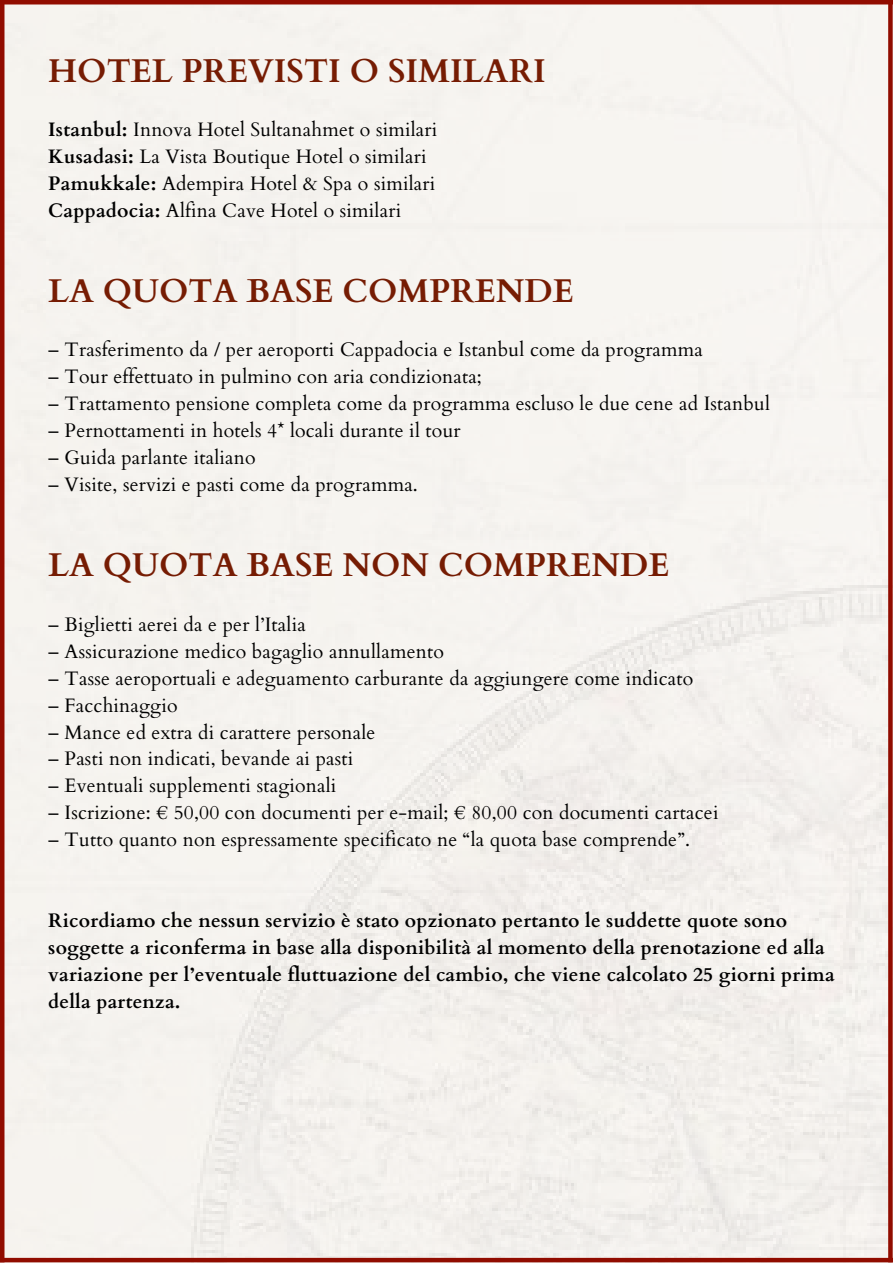
<style>
.page{position:relative;width:893px;height:1264px;background:#fff}
.page>*{position:absolute;margin:0;border:0;box-sizing:border-box;transform-origin:0 0}
.t1{font:700 33px "Cardo";color:#761c03}
.t2{font:19.5px/27px "Cardo";letter-spacing:.01em;color:#000}
.t3{font:700 19.5px/27px "Cardo";letter-spacing:.01em;color:#000}
.s1{font-weight:700}
</style>
<div class="page">
<div style="left:4px;top:4px;width:884px;height:1253px;background:#f5f3ef"></div>
<svg style="left:888px;top:4px;width:4px;height:1253px;background:#95160b"></svg>
<hr style="left:0;top:0;width:4px;height:1262px;background:#910c00">
<div style="left:0;top:1257px;width:892px;height:5px;background:#910c00"></div>
<hr style="left:0;top:0;width:892px;height:4px;background:#910c00">
<h1 class="t1" style="left:48px;top:49px;width:499px">HOTEL PREVISTI O SIMILARI</h1>
<p class="t2" style="left:48px;top:117px;width:390px"><span class="s1">Istanbul:</span> Innova Hotel Sultanahmet o similari <span class="s1">Kusadasi:</span> La Vista Boutique Hotel o similari <span class="s1">Pamukkale:</span> Adempira Hotel &amp; Spa o similari <span class="s1">Cappadocia:</span> Alfina Cave Hotel o similari</p>
<h1 class="t1" style="left:48px;top:269px;width:527px">LA QUOTA BASE COMPRENDE</h1>
<p class="t2" style="left:48px;top:337px;width:656px">– Trasferimento da / per aeroporti Cappadocia e Istanbul come da programma</p>
<p class="t2" style="left:48px;top:364px;width:435px">– Tour effettuato in pulmino con aria condizionata;</p>
<p class="t2" style="left:48px;top:391px;width:723px">– Trattamento pensione completa come da programma escluso le due cene ad Istanbul</p>
<p class="t2" style="left:48px;top:418px;width:414px">– Pernottamenti in hotels 4* locali durante il tour</p>
<p class="t2" style="left:48px;top:445px;width:209px">– Guida parlante italiano</p>
<p class="t2" style="left:48px;top:472px;width:371px">– Visite, servizi e pasti come da programma.</p>
<h1 class="t1" style="left:48px;top:543px;width:622px">LA QUOTA BASE NON COMPRENDE</h1>
<p class="t2" style="left:48px;top:611px;width:259px">– Biglietti aerei da e per l’Italia</p>
<p class="t2" style="left:48px;top:638px;width:397px">– Assicurazione medico bagaglio annullamento</p>
<p class="t2" style="left:48px;top:665px;width:646px">– Tasse aeroportuali e adeguamento carburante da aggiungere come indicato</p>
<p class="t2" style="left:48px;top:692px;width:131px">– Facchinaggio</p>
<p class="t2" style="left:48px;top:719px;width:328px">– Mance ed extra di carattere personale</p>
<p class="t2" style="left:48px;top:746px;width:306px">– Pasti non indicati, bevande ai pasti</p>
<p class="t2" style="left:48px;top:772px;width:289px">– Eventuali supplementi stagionali</p>
<p class="t2" style="left:48px;top:799px;width:671px">– Iscrizione: € 50,00 con documenti per e-mail; € 80,00 con documenti cartacei</p>
<p class="t2" style="left:48px;top:826px;width:643px">– Tutto quanto non espressamente specificato ne “la quota base comprende”.</p>
<p class="t3" style="left:48px;top:907px;width:787px">Ricordiamo che nessun servizio è stato opzionato pertanto le suddette quote sono soggette a riconferma in base alla disponibilità al momento della prenotazione ed alla variazione per l’eventuale fluttuazione del cambio, che viene calcolato 25 giorni prima della partenza.</p>
</div>
